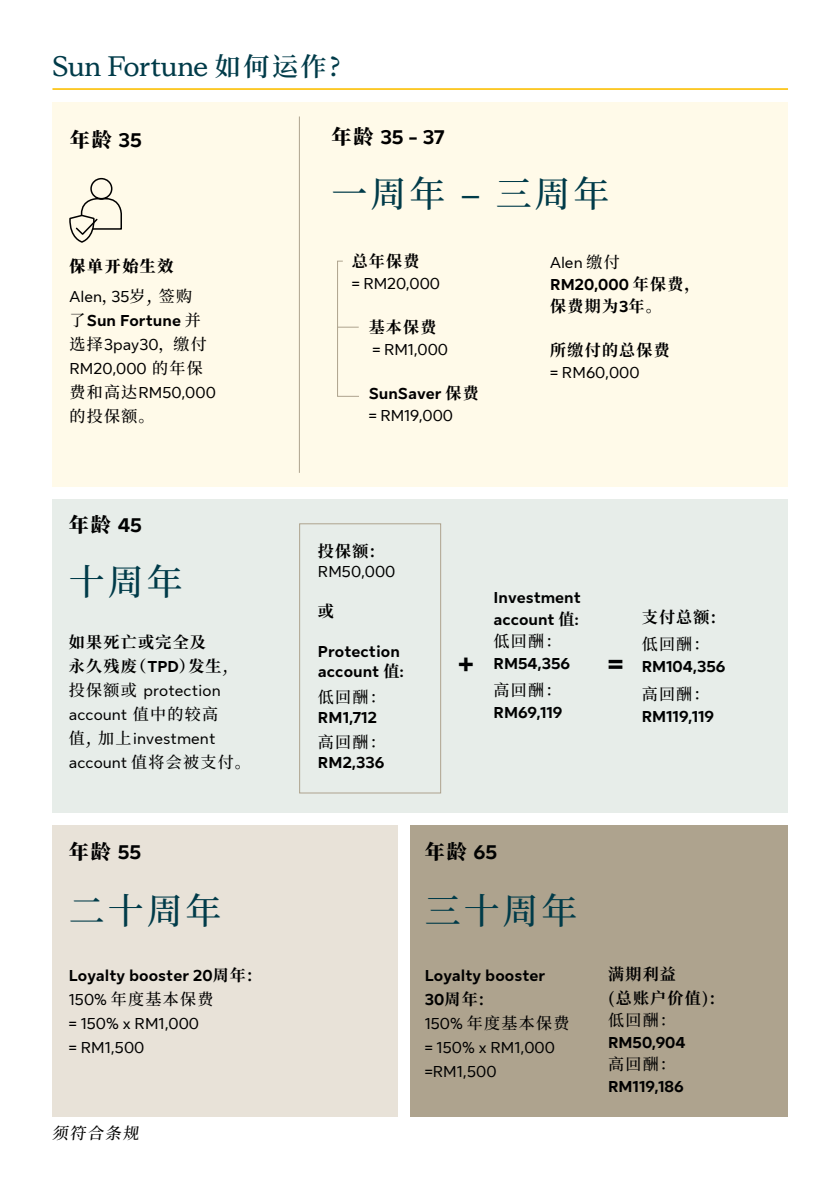
<style>
.page{position:relative;width:840px;height:1191px;background:#fff}
.page>*{position:absolute;margin:0;border:0;box-sizing:border-box;transform-origin:0 0}
.t1{font:500 36px "Noto Serif CJ Ksc";letter-spacing:.08em;color:#003b49}
.t2{font:700 30px "Sun Life New Text";color:#010202}
.t3{font:700 28px "Sun Life New Display";color:#003b49}
.t4{font:900 20px "Noto Serif CJ Ksc";letter-spacing:.1em;color:#000}
.t5{font:700 20px "Sun Life New Text";color:#000}
.t6{font:16px/24px "Sun Life New Text";letter-spacing:.005em;color:#000}
.t7{font:700 16px/22px "Sun Life New Text";letter-spacing:.005em;color:#000}
.t8{font:500 16px/24px "Noto Serif CJ Ksc";letter-spacing:.08em;color:#000}
.t9{font:700 16px/24px "Noto Serif CJ Ksc";letter-spacing:.08em;color:#000}
.t10{font:700 16px/22px "Sun Life New Text";color:#010202}
.t11{font:900 16px "Noto Serif CJ Ksc";letter-spacing:.1em;color:#000}
.s1{font-family:"Noto Serif CJ Ksc";font-weight:600;font-size:26px}
.s2{font-family:"Sun Life New Text";font-weight:700}
.s3{font-family:"Noto Serif CJ Ksc";font-weight:900}
.s4{font-family:"Noto Serif CJ Ksc";font-weight:500}
.s5{font-weight:700}
.s6{font-family:"Sun Life New Text";font-weight:700;color:#010202}
.s7{font-family:"Sun Life New Text"}
.s8{font-weight:500}
.s9{font-family:"Noto Serif CJ Ksc";font-weight:700}
.s10{font-weight:400}
.s11{font-family:"Noto Serif CJ Ksc"}
.s12{font-family:"Sun Life New Text";font-weight:400}
</style>
<div class="page">
<div style="left:52px;top:825px;width:345px;height:291px;background:#e8e2d8"></div>
<div style="left:410px;top:825px;width:377px;height:291px;background:#aea38e"></div>
<div style="left:52px;top:102px;width:735px;height:385px;background:#fffae9"></div>
<div style="left:52px;top:499px;width:735px;height:313px;background:#e7ede9"></div>
<hr style="left:299px;top:116px;width:1px;height:357px;background:#aea38e">
<svg style="left:68px;top:177px;width:55px;height:66px"></svg>
<hr style="left:52px;top:88px;width:735px;height:2px;background:#fcbf00">
<svg style="left:336px;top:260px;width:23px;height:137px"></svg>
<div style="left:299px;top:523px;width:141px;height:270px;border:1px solid #aea38e"></div>
<h3 class="t3" style="left:52px;top:48px;width:290px">Sun Fortune <span class="s1">如何运作?</span></h3>
<p class="t4" style="left:70px;top:129px;width:74px">年龄 <span class="s2">35</span></p>
<p class="t5" style="left:331px;top:123px;width:114px"><span class="s3">年龄</span> 35 - 37</p>
<p class="t11" style="left:69px;top:257px;width:105px">保单开始生效</p>
<p class="t6" style="left:69px;top:283px;width:148px">Alen<span class="s4">，</span>35<span class="s4">岁, 签购了</span><span class="s5">Sun Fortune</span> <span class="s4">并选择</span>3pay30<span class="s4">，缴付<br></span>RM20,000 <span class="s4">的年保费和高达</span>RM50,000</p>
<p class="t8" style="left:69px;top:404px;width:86px">的投保额。</p>
<p class="t4" style="left:69px;top:513px;width:74px">年龄 <span class="s6">45</span></p>
<h1 class="t1" style="left:69px;top:561px;width:115px">十周年</h1>
<p class="t9" style="left:69px;top:630px;width:161px">如果死亡或完全及<br>永久残废（<span class="s7">TPD</span>）发生<span class="s8">,</span></p>
<p class="t6" style="left:69px;top:677px;width:183px"><span class="s4">投保额或</span> protection account <span class="s4">值中的较高<br>值, 加上</span>investment account <span class="s4">值将会被支付。</span></p>
<h1 class="t1" style="left:331px;top:174px;width:279px">一周年 – 三周年</h1>
<p class="t9" style="left:351px;top:249px;width:69px">总年保费</p>
<p class="t6" style="left:351px;top:270px;width:90px">= RM20,000</p>
<p class="t9" style="left:368px;top:315px;width:69px">基本保费</p>
<p class="t6" style="left:372px;top:336px;width:77px">= RM1,000</p>
<p class="t6" style="left:368px;top:381px;width:111px;line-height:22px"><span class="s5">SunSaver</span> <span class="s9">保费</span>= RM19,000</p>
<p class="t7" style="left:549px;top:250px;width:152px"><span class="s10">Alen</span> <span class="s4">缴付<br></span>RM20,000 <span class="s11">年保费，</span></p>
<p class="t9" style="left:549px;top:294px;width:113px">保费期为<span class="s7">3</span>年。</p>
<p class="t9" style="left:549px;top:338px;width:121px">所缴付的总保费</p>
<p class="t6" style="left:549px;top:359px;width:91px">= RM60,000</p>
<p class="t9" style="left:318px;top:539px;width:59px">投保额:</p>
<p class="t6" style="left:318px;top:558px;width:79px">RM50,000</p>
<p class="t9" style="left:318px;top:599px;width:17px">或</p>
<p class="t7" style="left:318px;top:640px;width:87px;line-height:20px">Protection account <span class="s11">值</span>:</p>
<p class="t8" style="left:318px;top:685px;width:69px">低回酬：</p>
<p class="t7" style="left:318px;top:705px;width:60px">RM1,712</p>
<p class="t8" style="left:318px;top:731px;width:69px">高回酬：</p>
<p class="t7" style="left:318px;top:751px;width:68px">RM2,336</p>
<p class="t10" style="left:493px;top:585px;width:89px">Investment account <span class="s11">值</span>:</p>
<p class="t8" style="left:493px;top:629px;width:69px">低回酬：</p>
<p class="t10" style="left:493px;top:651px;width:78px">RM54,356</p>
<p class="t8" style="left:493px;top:679px;width:69px">高回酬：</p>
<p class="t10" style="left:493px;top:701px;width:70px">RM69,119</p>
<h2 class="t2" style="left:458px;top:642px;width:16px">+</h2>
<h2 class="t2" style="left:607px;top:642px;width:16px">=</h2>
<p class="t9" style="left:641px;top:605px;width:76px">支付总额:</p>
<p class="t8" style="left:641px;top:633px;width:69px">低回酬：</p>
<p class="t10" style="left:641px;top:655px;width:85px">RM104,356</p>
<p class="t8" style="left:641px;top:682px;width:69px">高回酬：</p>
<p class="t10" style="left:641px;top:704px;width:74px">RM119,119</p>
<p class="t4" style="left:69px;top:840px;width:74px">年龄 <span class="s6">55</span></p>
<p class="t4" style="left:424px;top:840px;width:74px">年龄 <span class="s6">65</span></p>
<h1 class="t1" style="left:69px;top:890px;width:154px">二十周年</h1>
<h1 class="t1" style="left:424px;top:890px;width:154px">三十周年</h1>
<p class="t7" style="left:69px;top:963px;width:185px">Loyalty booster 20<span class="s11">周年:</span></p>
<p class="t8" style="left:69px;top:987px;width:146px"><span class="s12">150%</span> 年度基本保费</p>
<p class="t6" style="left:69px;top:1010px;width:132px">= 150% x RM1,000 = RM1,500</p>
<p class="t8" style="left:52px;top:1121px;width:94px">须符合条规</p>
<p class="t7" style="left:424px;top:963px;width:122px">Loyalty booster</p>
<p class="t8" style="left:424px;top:987px;width:146px"><span class="s2">30</span><span class="s5">周年:<br></span><span class="s12">150%</span> 年度基本保费</p>
<p class="t6" style="left:424px;top:1034px;width:132px">= 150% x RM1,000 =RM1,500</p>
<p class="t9" style="left:607px;top:962px;width:109px">满期利益<br>(总账户价值):</p>
<p class="t8" style="left:607px;top:1008px;width:69px">低回酬：</p>
<p class="t7" style="left:607px;top:1030px;width:79px">RM50,904</p>
<p class="t8" style="left:607px;top:1052px;width:69px">高回酬：</p>
<p class="t7" style="left:607px;top:1074px;width:77px">RM119,186</p>
</div>
